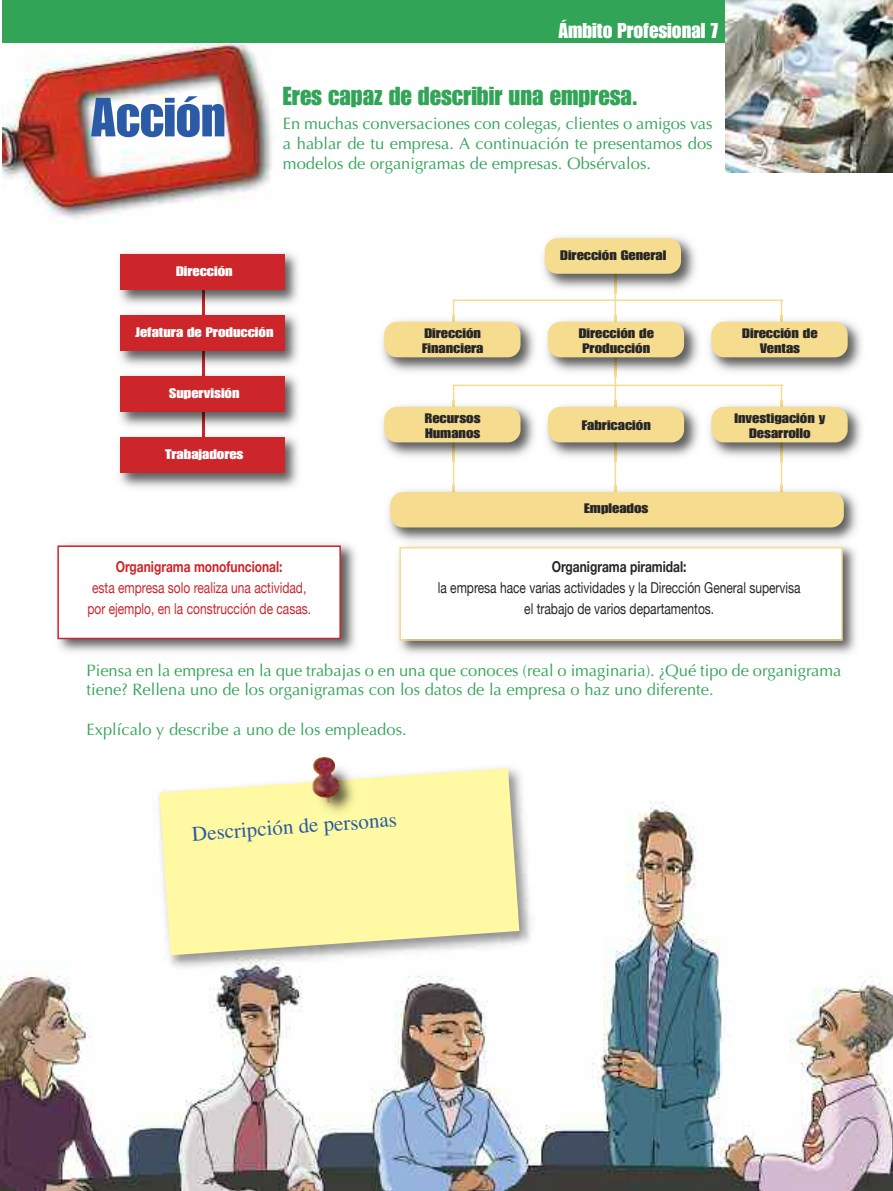
<style>
.page{position:relative;width:893px;height:1191px;background:#fff}
.page>*{position:absolute;margin:0;border:0;box-sizing:border-box;transform-origin:0 0}
.t1{font:54px "Impact LT Std";color:#2b5ba7}
.t2{font:25.5px "Impact LT Std";color:#32a457}
.t3{font:21px "Times LT Std";color:#2b5ba7}
.t4{font:21px "Impact LT Std";color:#fff}
.t5{font:16.5px/19.8px "Optima LT Std";color:#32a457;text-align:justify}
.t6{font:15px/21px "Helvetica Neue";color:#272627;text-align:center;scale:.8 1}
.t7{font:15px/21px "Helvetica Neue";color:#cc262b;text-align:center;scale:.8 1}
.t8{font:700 15px "Helvetica Neue";color:#cc262b;scale:.8 1}
.t9{font:700 15px "Helvetica Neue";color:#272627;scale:.8 1}
.t10{font:13.5px/15px "Impact LT Std";color:#272627;scale:1.2 1}
.t11{font:13.5px "Impact LT Std";color:#fff;scale:1.2 1}
</style>
<div class="page">
<img style="left:57px;top:543px;width:299px;height:109px">
<div style="left:59px;top:547px;width:280px;height:91px;background:#fff"></div>
<div style="left:57px;top:545px;width:284px;height:94px;border:2px solid #cc262b"></div>
<img style="left:399px;top:547px;width:457px;height:107px">
<div style="left:401px;top:548px;width:440px;height:91px;background:#fff"></div>
<div style="left:399px;top:547px;width:444px;height:94px;border:2px solid #f5dc8e"></div>
<img style="left:0;top:801px;width:893px;height:390px">
<img style="left:2px;top:43px;width:270px;height:180px">
<div style="left:2px;top:0;width:725px;height:43px;background:#32a457"></div>
<hr style="left:615px;top:250px;width:1px;height:249px;background:#f5dc8e">
<hr style="left:453px;top:300px;width:1px;height:46px;background:#f5dc8e">
<hr style="left:781px;top:300px;width:1px;height:46px;background:#f5dc8e">
<hr style="left:453px;top:299px;width:330px;height:2px;background:#f5dc8e">
<hr style="left:453px;top:385px;width:1px;height:114px;background:#f5dc8e">
<hr style="left:781px;top:385px;width:1px;height:111px;background:#f5dc8e">
<hr style="left:453px;top:384px;width:330px;height:2px;background:#f5dc8e">
<img style="left:543px;top:236px;width:153px;height:57px">
<img style="left:615px;top:274px;width:1px;height:19px">
<div style="left:545px;top:238px;width:136px;height:36px;background:#f5dc8e;border-radius:13px"></div>
<img style="left:382px;top:315px;width:317px;height:62px">
<div style="left:384px;top:322px;width:136px;height:35px;background:#f5dc8e;border-radius:13px"></div>
<img style="left:615px;top:315px;width:1px;height:62px">
<div style="left:548px;top:322px;width:136px;height:35px;background:#f5dc8e;border-radius:13px"></div>
<img style="left:709px;top:315px;width:153px;height:57px">
<div style="left:711px;top:322px;width:137px;height:35px;background:#f5dc8e;border-radius:13px"></div>
<img style="left:382px;top:400px;width:317px;height:62px">
<img style="left:453px;top:400px;width:1px;height:62px">
<div style="left:384px;top:407px;width:136px;height:35px;background:#f5dc8e;border-radius:13px"></div>
<img style="left:615px;top:400px;width:1px;height:62px">
<div style="left:548px;top:407px;width:136px;height:35px;background:#f5dc8e;border-radius:13px"></div>
<img style="left:388px;top:485px;width:469px;height:62px">
<div style="left:390px;top:492px;width:454px;height:35px;background:#f5dc8e;border-radius:13px"></div>
<img style="left:709px;top:400px;width:153px;height:62px">
<img style="left:781px;top:400px;width:1px;height:62px">
<div style="left:711px;top:407px;width:137px;height:35px;background:#f5dc8e;border-radius:13px"></div>
<img style="left:119px;top:252px;width:179px;height:236px">
<img style="left:203px;top:290px;width:1px;height:141px">
<div style="left:121px;top:254px;width:164px;height:36px;background:#cc262b"></div>
<img style="left:119px;top:309px;width:179px;height:1px">
<div style="left:121px;top:315px;width:164px;height:36px;background:#cc262b"></div>
<img style="left:119px;top:370px;width:179px;height:1px">
<div style="left:121px;top:376px;width:164px;height:36px;background:#cc262b"></div>
<img style="left:119px;top:431px;width:179px;height:1px">
<div style="left:121px;top:437px;width:164px;height:36px;background:#cc262b"></div>
<img style="left:151px;top:790px;width:389px;height:185px">
<svg style="left:159px;top:768px;width:360px;height:187px;background:#f9f4ab"></svg>
<img style="left:340px;top:768px;width:30px;height:3px">
<img style="left:340px;top:771px;width:30px;height:7px">
<img style="left:312px;top:778px;width:58px;height:45px">
<img style="left:312px;top:757px;width:28px;height:46px">
<img style="left:726px;top:0;width:167px;height:172px">
<h1 class="t1" style="left:91px;top:98px;width:136px">Acción</h1>
<p class="t4" style="left:558px;top:23px;width:161px">Ámbito Profesional 7</p>
<h2 class="t2" style="left:283px;top:87px;width:356px">Eres capaz de describir una empresa.</h2>
<p class="t5" style="left:283px;top:115px;width:431px">En muchas conversaciones con colegas, clientes o amigos vas a hablar de tu empresa. A continuación te presentamos dos modelos de organigramas de empresas. Obsérvalos.</p>
<p class="t11" style="left:176px;top:266px;width:49px">Dirección</p>
<p class="t11" style="left:135px;top:327px;width:117px">Jefatura de Producción</p>
<p class="t11" style="left:169px;top:388px;width:60px">Supervisión</p>
<p class="t11" style="left:165px;top:449px;width:67px">Trabajadores</p>
<p class="t10" style="left:560px;top:248px;width:90px">Dirección General</p>
<p class="t10" style="left:422px;top:326px;width:53px">Dirección<br>Financiera</p>
<p class="t10" style="left:579px;top:326px;width:64px">Dirección de<br>Producción</p>
<p class="t10" style="left:742px;top:326px;width:64px;text-align:center">Dirección de<br>Ventas</p>
<p class="t10" style="left:425px;top:411px;width:48px">Recursos<br>Humanos</p>
<p class="t10" style="left:582px;top:418px;width:59px">Fabricación</p>
<p class="t10" style="left:584px;top:501px;width:55px">Empleados</p>
<p class="t10" style="left:734px;top:411px;width:77px;text-align:center">Investigación y<br>Desarrollo</p>
<p class="t8" style="left:116px;top:557px;width:210px">Organigrama monofuncional:</p>
<p class="t7" style="left:87px;top:576px;width:281px">esta empresa solo realiza una actividad, por ejemplo, en la construcción de casas.</p>
<p class="t9" style="left:552px;top:557px;width:170px">Organigrama piramidal:</p>
<p class="t6" style="left:438px;top:576px;width:455px">la empresa hace varias actividades y la Dirección General supervisa el trabajo de varios departamentos.</p>
<p class="t5" style="left:87px;top:662px;width:756px">Piensa en la empresa en la que trabajas o en una que conoces (real o imaginaria). ¿Qué tipo de organigrama tiene? Rellena uno de los organigramas con los datos de la empresa o haz uno diferente.</p>
<p class="t5" style="left:87px;top:721px;width:322px">Explícalo y describe a uno de los empleados.</p>
<p class="t3" style="left:192px;top:826px;width:207px;rotate:-4deg">Descripción de personas</p>
</div>
